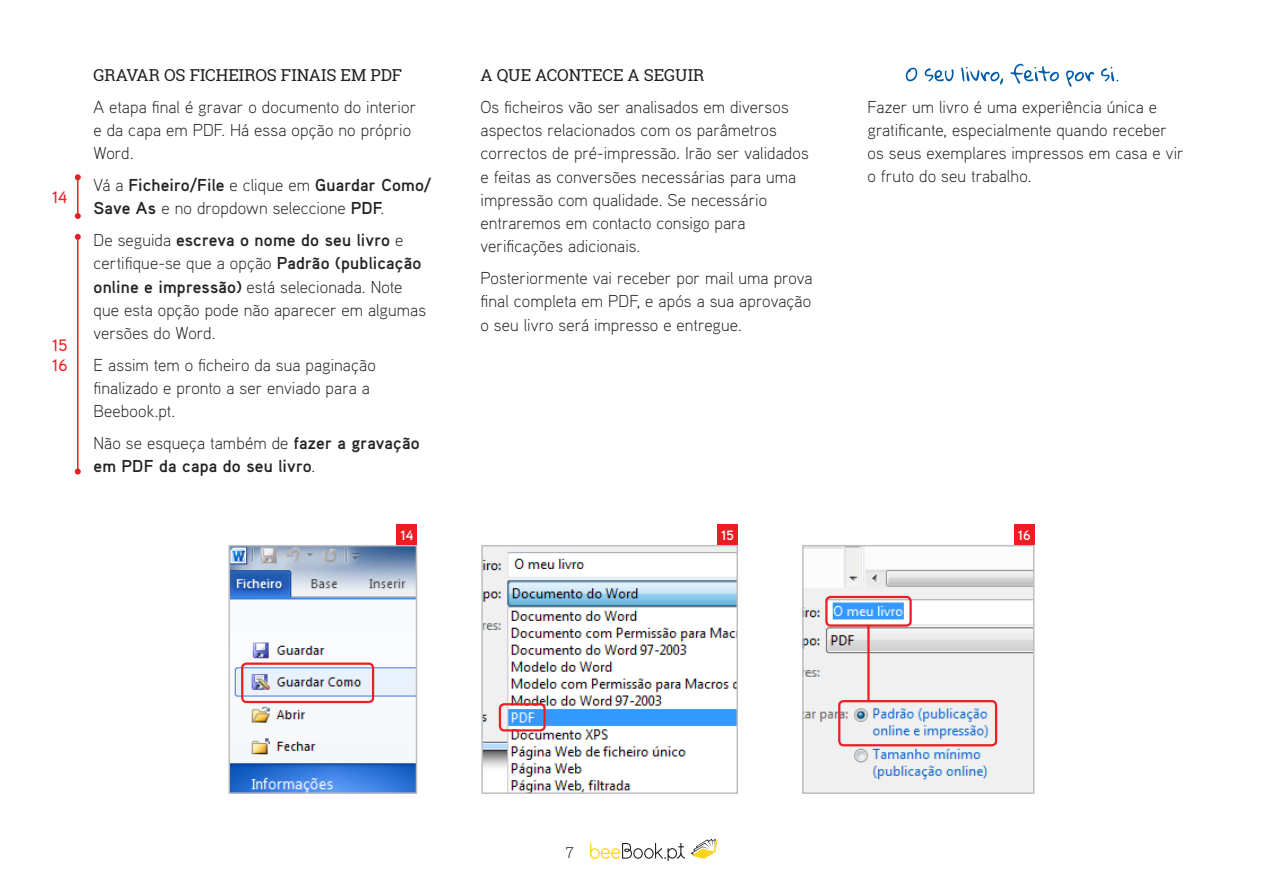
<style>
.page{position:relative;width:1263px;height:893px;background:#fff}
.page>*{position:absolute;margin:0;border:0;box-sizing:border-box;transform-origin:0 0}
.t1{font:300 17.25px/23.2px "Aaux Pro";letter-spacing:.005em;color:#231f20}
.t2{font:700 17.25px/23.2px "Aaux Pro";letter-spacing:.01em;color:#232323}
.t3{font:16.5px "Roboto Slab";letter-spacing:-.01em;color:#231f20}
.t4{font:500 16.5px/19.5px "Aaux Pro";color:#ed1d24}
.t5{font:300 15px "Roboto Slab";color:#231f20}
.t6{font:700 13.5px "Aaux Pro";color:#fff}
.s1{font-weight:700;color:#232323}
.s2{font-weight:300;color:#231f20}
</style>
<div class="page">
<img style="left:231px;top:548px;width:183px;height:243px">
<div style="left:228px;top:545px;width:189px;height:249px;border:2px solid #bcbec0"></div>
<img style="left:484px;top:548px;width:251px;height:243px">
<div style="left:481px;top:545px;width:257px;height:249px;border:2px solid #bcbec0"></div>
<img style="left:805px;top:548px;width:226px;height:243px">
<div style="left:802px;top:545px;width:232px;height:249px;border:2px solid #bcbec0"></div>
<div style="left:396px;top:525px;width:21px;height:20px;background:#ed1d24"></div>
<div style="left:717px;top:525px;width:21px;height:20px;background:#ed1d24"></div>
<div style="left:1014px;top:525px;width:20px;height:20px;background:#ed1d24"></div>
<svg style="left:906px;top:68px;width:11px;height:13px"></svg>
<svg style="left:925px;top:68px;width:28px;height:13px"></svg>
<svg style="left:961px;top:67px;width:42px;height:18px"></svg>
<svg style="left:1010px;top:64px;width:49px;height:20px"></svg>
<svg style="left:1066px;top:71px;width:28px;height:16px"></svg>
<svg style="left:1101px;top:67px;width:17px;height:14px"></svg>
<svg style="left:590px;top:843px;width:95px;height:18px"></svg>
<svg style="left:691px;top:839px;width:27px;height:20px"></svg>
<div style="left:241px;top:662px;width:133px;height:41px;border:2px solid #ed1d24;border-radius:4px"></div>
<div style="left:499px;top:703px;width:47px;height:28px;border:2px solid #ed1d24;border-radius:4px"></div>
<div style="left:825px;top:596px;width:87px;height:31px;border:2px solid #ed1d24;border-radius:4px"></div>
<div style="left:838px;top:700px;width:159px;height:46px;border:2px solid #ed1d24;border-radius:4px"></div>
<hr style="left:867px;top:625px;width:3px;height:77px;background:#ed1d24">
<hr style="left:77px;top:177px;width:2px;height:39px;background:#ed1d24">
<svg style="left:75px;top:174px;width:6px;height:6px"></svg>
<svg style="left:75px;top:213px;width:6px;height:6px"></svg>
<hr style="left:77px;top:237px;width:2px;height:235px;background:#ed1d24">
<svg style="left:75px;top:234px;width:6px;height:6px"></svg>
<svg style="left:75px;top:469px;width:6px;height:6px"></svg>
<p class="t4" style="left:52px;top:187px;width:17px">14</p>
<p class="t4" style="left:52px;top:335px;width:17px">15<br>16</p>
<p class="t3" style="left:94px;top:64px;width:310px">GRAVAR OS FICHEIROS FINAIS EM PDF</p>
<p class="t1" style="left:94px;top:95px;width:324px">A etapa final é gravar o documento do interior e da capa em PDF. Há essa opção no próprio<br>Word.</p>
<p class="t1" style="left:94px;top:173px;width:339px">Vá a <span class="s1">Ficheiro/File</span> e clique em <span class="s1">Guardar Como/<br>Save As</span> e no dropdown seleccione <span class="s1">PDF</span>.</p>
<p class="t1" style="left:94px;top:228px;width:334px">De seguida <span class="s1">escreva o nome do seu livro</span> e certifique-se que a opção <span class="s1">Padrão (publicação online e impressão)</span> está selecionada. Note que esta opção pode não aparecer em algumas versões do Word.</p>
<p class="t1" style="left:94px;top:353px;width:284px">E assim tem o ficheiro da sua paginação finalizado e pronto a ser enviado para a<br>Beebook.pt.</p>
<p class="t2" style="left:94px;top:431px;width:328px"><span class="s2">Não se esqueça também de</span> fazer a gravação em PDF da capa do seu livro<span class="s2">.</span></p>
<p class="t3" style="left:480px;top:64px;width:225px">A QUE ACONTECE A SEGUIR</p>
<p class="t1" style="left:480px;top:95px;width:330px">Os ficheiros vão ser analisados em diversos aspectos relacionados com os parâmetros correctos de pré-impressão. Irão ser validados e feitas as conversões necessárias para uma impressão com qualidade. Se necessário entraremos em contacto consigo para verificações adicionais.</p>
<p class="t1" style="left:480px;top:266px;width:334px;text-align:justify">Posteriormente vai receber por mail uma prova final completa em PDF, e após a sua aprovação o seu livro será impresso e entregue.</p>
<p class="t1" style="left:867px;top:94px;width:318px">Fazer um livro é uma experiência única e gratificante, especialmente quando receber os seus exemplares impressos em casa e vir o fruto do seu trabalho.</p>
<p class="t6" style="left:400px;top:527px;width:14px">14</p>
<p class="t6" style="left:721px;top:527px;width:14px">15</p>
<p class="t6" style="left:1018px;top:527px;width:14px">16</p>
<p class="t5" style="left:566px;top:842px;width:10px">7</p>
</div>
